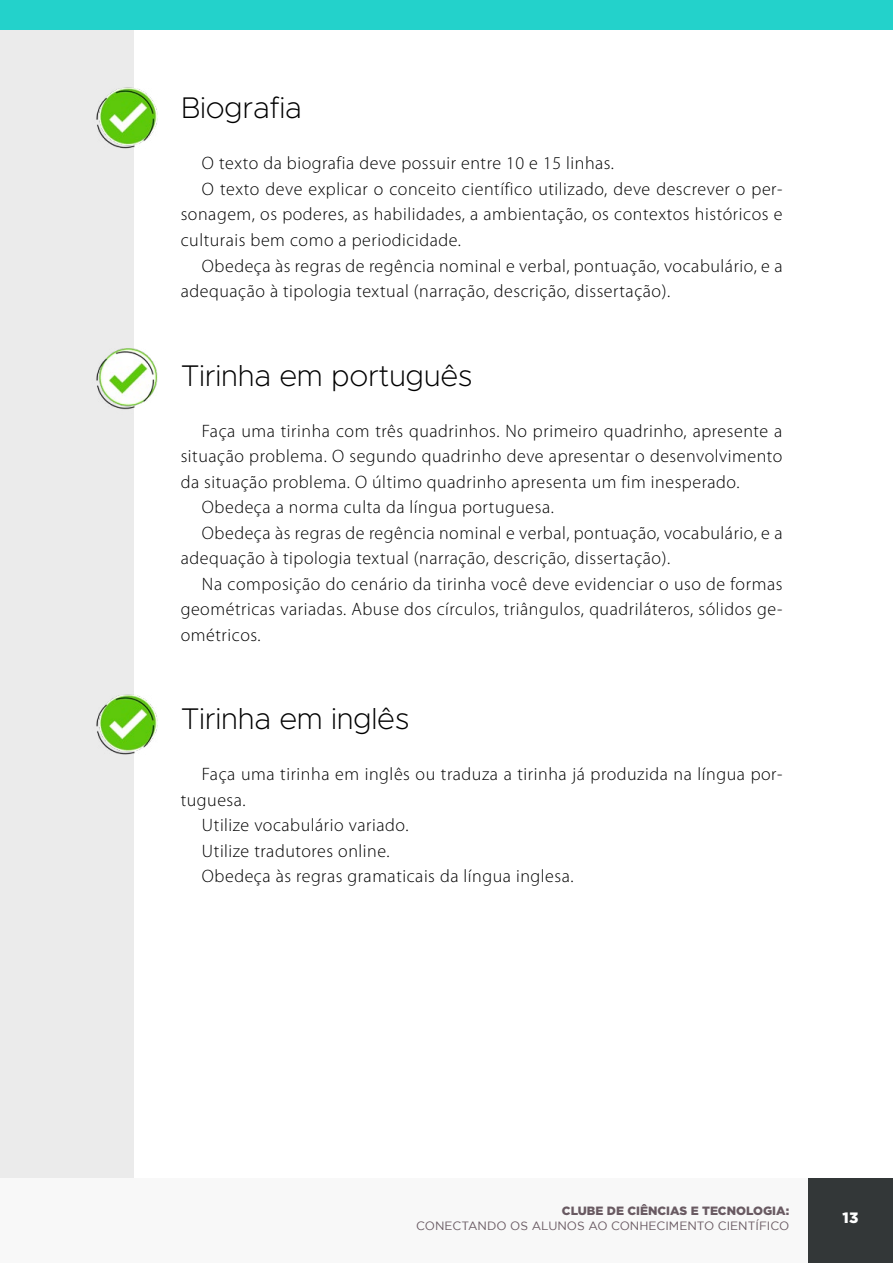
<style>
.page{position:relative;width:893px;height:1263px;background:#fff}
.page>*{position:absolute;margin:0;border:0;box-sizing:border-box;transform-origin:0 0}
.t1{font:200 30px "Metropolis";letter-spacing:-.01em;color:#000}
.t2{font:300 18px "Myriad Pro";letter-spacing:.03em;color:#000}
.t3{font:900 15px "Gotham";color:#fff}
.t4{font:12px "Gotham";color:#695a62}
.t5{font:900 12px "Gotham";color:#695a62}
</style>
<div class="page">
<div style="left:0;top:1178px;width:893px;height:85px;background:#f8f8f8"></div>
<div style="left:808px;top:1178px;width:85px;height:85px;background:#333738"></div>
<div style="left:0;top:30px;width:134px;height:1148px;background:#ebebeb"></div>
<div style="left:0;top:0;width:893px;height:30px;background:#23d2cb"></div>
<img style="left:96px;top:87px;width:62px;height:62px">
<img style="left:96px;top:694px;width:62px;height:61px">
<img style="left:96px;top:348px;width:62px;height:62px">
<h1 class="t1" style="left:181px;top:90px;width:123px">Biografia</h1>
<p class="t2" style="left:202px;top:154px;width:414px">O texto da biografia deve possuir entre 10 e 15 linhas.</p>
<p class="t2" style="left:202px;top:179px;width:582px">O texto deve explicar o conceito científico utilizado, deve descrever o per-</p>
<p class="t2" style="left:181px;top:205px;width:603px">sonagem, os poderes, as habilidades, a ambientação, os contextos históricos e</p>
<p class="t2" style="left:181px;top:230px;width:282px">culturais bem como a periodicidade.</p>
<p class="t2" style="left:202px;top:256px;width:582px">Obedeça às regras de regência nominal e verbal, pontuação, vocabulário, e a</p>
<p class="t2" style="left:181px;top:281px;width:491px">adequação à tipologia textual (narração, descrição, dissertação).</p>
<h1 class="t1" style="left:181px;top:357px;width:293px">Tirinha em português</h1>
<p class="t2" style="left:202px;top:421px;width:582px">Faça uma tirinha com três quadrinhos. No primeiro quadrinho, apresente a</p>
<p class="t2" style="left:181px;top:446px;width:603px">situação problema. O segundo quadrinho deve apresentar o desenvolvimento</p>
<p class="t2" style="left:181px;top:472px;width:560px">da situação problema. O último quadrinho apresenta um fim inesperado.</p>
<p class="t2" style="left:202px;top:497px;width:353px">Obedeça a norma culta da língua portuguesa.</p>
<p class="t2" style="left:202px;top:523px;width:582px">Obedeça às regras de regência nominal e verbal, pontuação, vocabulário, e a</p>
<p class="t2" style="left:181px;top:548px;width:491px">adequação à tipologia textual (narração, descrição, dissertação).</p>
<p class="t2" style="left:202px;top:574px;width:582px">Na composição do cenário da tirinha você deve evidenciar o uso de formas</p>
<p class="t2" style="left:181px;top:599px;width:603px">geométricas variadas. Abuse dos círculos, triângulos, quadriláteros, sólidos ge-</p>
<p class="t2" style="left:181px;top:625px;width:81px">ométricos.</p>
<h1 class="t1" style="left:181px;top:700px;width:230px">Tirinha em inglês</h1>
<p class="t2" style="left:202px;top:764px;width:582px">Faça uma tirinha em inglês ou traduza a tirinha já produzida na língua por-</p>
<p class="t2" style="left:181px;top:790px;width:66px">tuguesa.</p>
<p class="t2" style="left:202px;top:815px;width:208px">Utilize vocabulário variado.</p>
<p class="t2" style="left:202px;top:841px;width:189px">Utilize tradutores online.</p>
<p class="t2" style="left:202px;top:866px;width:373px">Obedeça às regras gramaticais da língua inglesa.</p>
<p class="t5" style="left:562px;top:1204px;width:229px">CLUBE DE CIÊNCIAS E TECNOLOGIA:</p>
<p class="t4" style="left:416px;top:1219px;width:374px">CONECTANDO OS ALUNOS AO CONHECIMENTO CIENTÍFICO</p>
<p class="t3" style="left:842px;top:1209px;width:18px">13</p>
</div>
